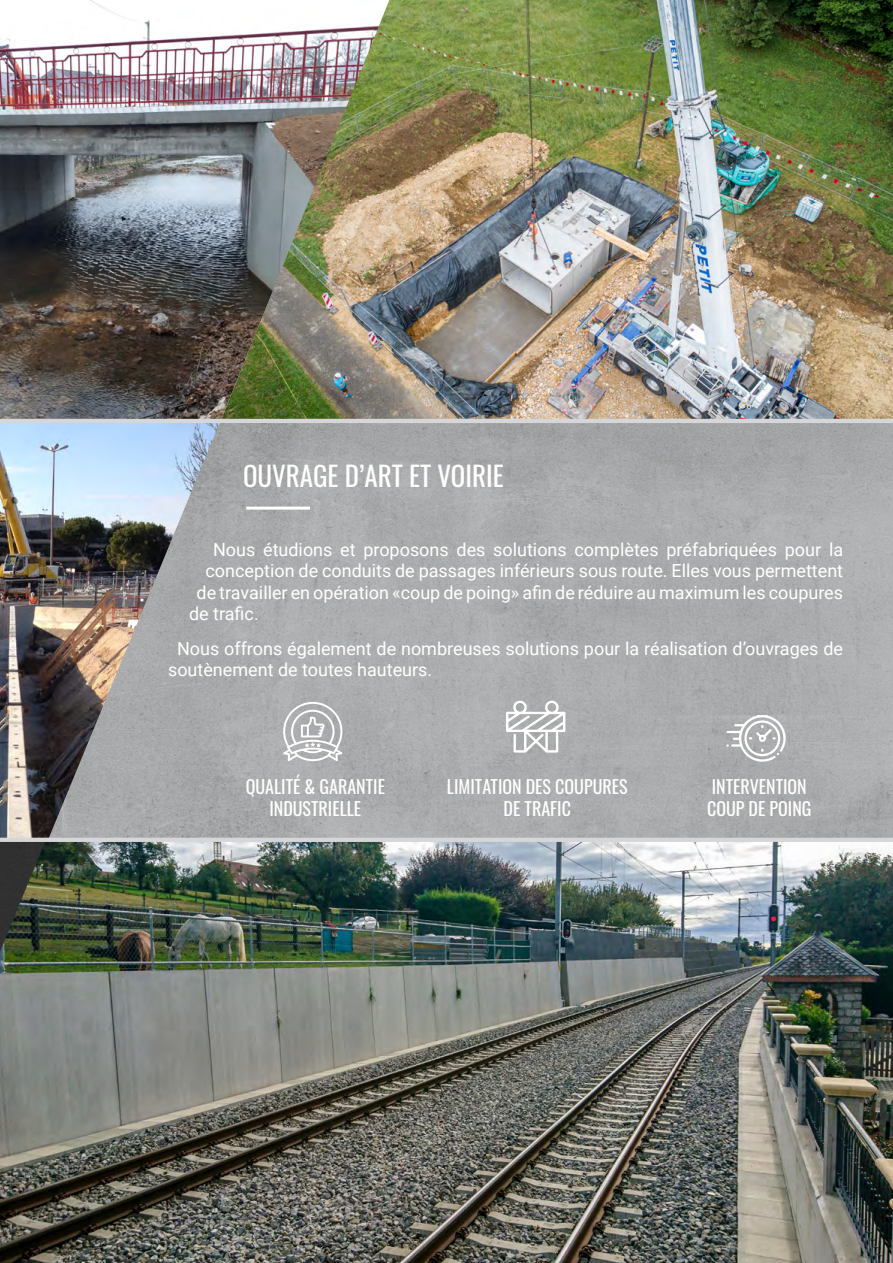
<style>
.page{position:relative;width:893px;height:1263px;background:#fff}
.page>*{position:absolute;margin:0;border:0;box-sizing:border-box;transform-origin:0 0}
.t1{font:27px "Oswald";color:#fff}
.t2{font:18px/21.6px "Roboto";color:#fff}
.t3{font:18px/21.6px "Oswald";color:#fff;text-align:center}
</style>
<div class="page">
<img style="left:0;top:0;width:221px;height:419px">
<img style="left:0;top:423px;width:48px;height:415px">
<img style="left:0;top:842px;width:893px;height:421px">
<img style="left:221px;top:0;width:672px;height:419px">
<img style="left:0;top:842px;width:46px;height:110px">
<img style="left:48px;top:423px;width:845px;height:415px">
<hr style="left:246px;top:507px;width:64px;height:3px;background:#fff">
<svg style="left:726px;top:715px;width:60px;height:47px"></svg>
<svg style="left:283px;top:702px;width:60px;height:59px"></svg>
<hr style="left:0;top:419px;width:893px;height:4px;background:#d6d6d9">
<hr style="left:0;top:838px;width:893px;height:4px;background:#d6d6d9">
<svg style="left:506px;top:701px;width:59px;height:52px"></svg>
<h1 class="t1" style="left:243px;top:452px;width:262px">OUVRAGE D’ART ET VOIRIE</h1>
<p class="t2" style="left:213px;top:538px;width:632px">Nous étudions et proposons des solutions complètes préfabriquées pour la</p>
<p class="t2" style="left:206px;top:559px;width:639px">conception de conduits de passages inférieurs sous route. Elles vous permettent</p>
<p class="t2" style="left:197px;top:581px;width:648px">de travailler en opération «coup de poing» afin de réduire au maximum les coupures</p>
<p class="t2" style="left:189px;top:602px;width:71px">de trafic.</p>
<p class="t2" style="left:168px;top:637px;width:677px;text-indent:9px">Nous offrons également de nombreuses solutions pour la réalisation d’ouvrages de soutènement de toutes hauteurs.</p>
<p class="t3" style="left:246px;top:774px;width:141px">QUALITÉ &amp; GARANTIE<br>INDUSTRIELLE</p>
<p class="t3" style="left:447px;top:774px;width:182px">LIMITATION DES COUPURES<br>DE TRAFIC</p>
<p class="t3" style="left:707px;top:774px;width:106px;text-align:left">INTERVENTION<br>COUP DE POING</p>
</div>
